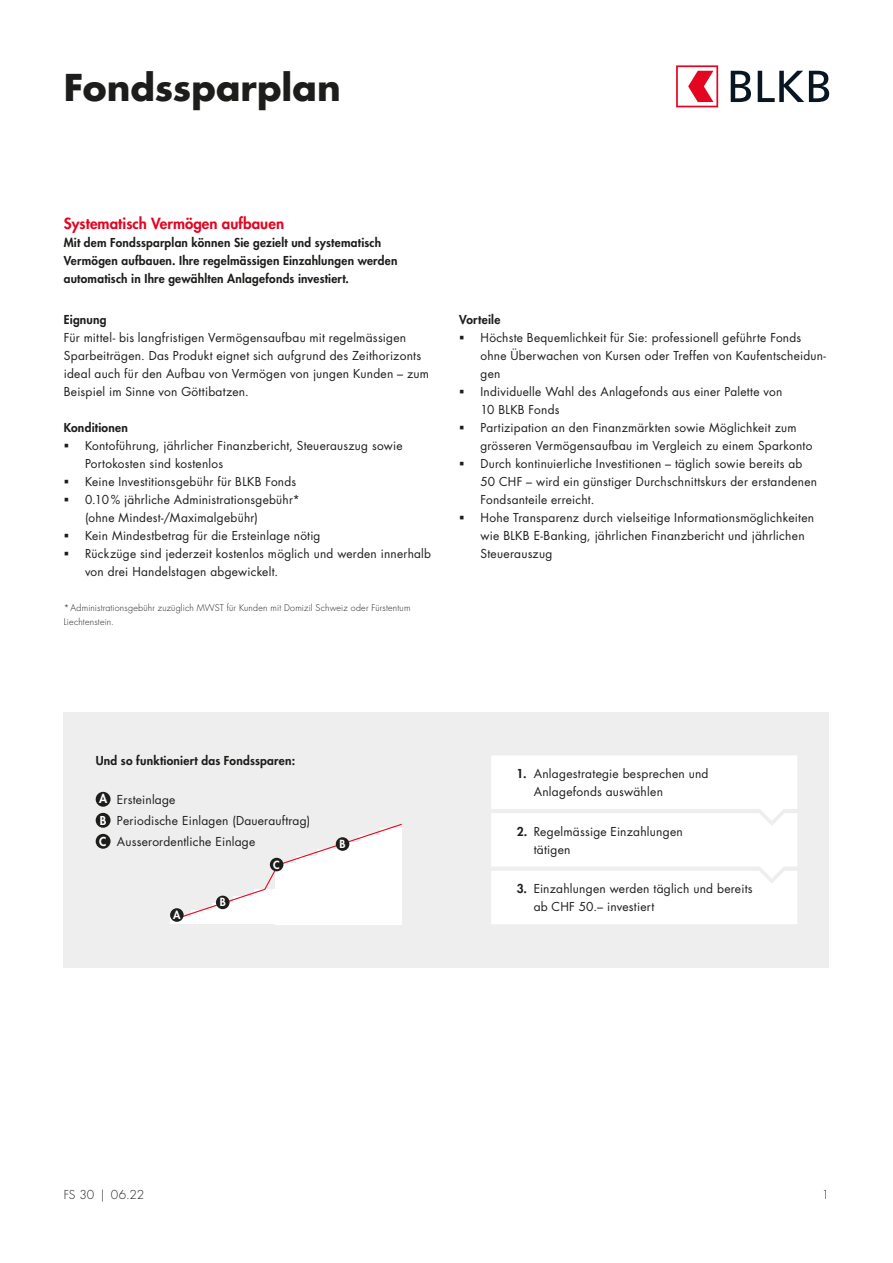
<style>
.page{position:relative;width:893px;height:1263px;background:#fff}
.page>*{position:absolute;margin:0;border:0;box-sizing:border-box;transform-origin:0 0}
.t1{font:700 36px "Futura Std";color:#1d1d1b}
.t2{font:800 15px "Futura Std";letter-spacing:.005em;color:#e40521}
.t3{font:12px/18px "Futura Std";letter-spacing:.02em;color:#1d1d1b}
.t4{font:800 12px/18px "Futura Std";letter-spacing:.02em;color:#1d1d1b}
.t5{font:300 12px "Futura Std";color:#1d1d1b}
.t6{font:800 10.95px "Futura Std";color:#fff}
.t7{font:300 9px/13.5px "Futura Std";letter-spacing:.02em;color:#1d1d1b}
.s1{font-weight:800;color:#fff}
.s2{font-weight:800}
</style>
<div class="page">
<div style="left:64px;top:712px;width:765px;height:255px;background:#eee"></div>
<div style="left:96px;top:792px;width:15px;height:15px;background:#1d1d1b;border-radius:50%"></div>
<div style="left:96px;top:813px;width:15px;height:15px;background:#1d1d1b;border-radius:50%"></div>
<div style="left:96px;top:834px;width:15px;height:15px;background:#1d1d1b;border-radius:50%"></div>
<div style="left:491px;top:756px;width:306px;height:168px;background:#fff"></div>
<div style="left:170px;top:917px;width:21px;height:7px;background:#fff"></div>
<div style="left:191px;top:910px;width:21px;height:14px;background:#fff"></div>
<div style="left:212px;top:903px;width:21px;height:21px;background:#fff"></div>
<div style="left:233px;top:896px;width:21px;height:28px;background:#fff"></div>
<div style="left:254px;top:889px;width:21px;height:35px;background:#fff"></div>
<div style="left:275px;top:863px;width:21px;height:61px;background:#fff"></div>
<div style="left:296px;top:856px;width:21px;height:68px;background:#fff"></div>
<div style="left:317px;top:849px;width:21px;height:75px;background:#fff"></div>
<div style="left:338px;top:842px;width:22px;height:82px;background:#fff"></div>
<div style="left:360px;top:835px;width:21px;height:89px;background:#fff"></div>
<div style="left:381px;top:828px;width:21px;height:96px;background:#fff"></div>
<svg style="left:172px;top:823px;width:230px;height:98px"></svg>
<div style="left:170px;top:908px;width:14px;height:14px;background:#1d1d1b;border-radius:50%"></div>
<div style="left:216px;top:896px;width:14px;height:13px;background:#1d1d1b;border-radius:50%"></div>
<div style="left:336px;top:837px;width:13px;height:14px;background:#1d1d1b;border-radius:50%"></div>
<div style="left:270px;top:858px;width:13px;height:13px;background:#1d1d1b;border-radius:50%"></div>
<svg style="left:676px;top:65px;width:42px;height:42px"></svg>
<svg style="left:731px;top:71px;width:20px;height:31px"></svg>
<svg style="left:758px;top:71px;width:71px;height:31px"></svg>
<h1 class="t1" style="left:64px;top:64px;width:279px">Fondssparplan</h1>
<p class="t2" style="left:64px;top:214px;width:222px">Systematisch Vermögen aufbauen</p>
<p class="t4" style="left:64px;top:234px;width:335px">Mit dem Fondssparplan können Sie gezielt und systematisch<br>Vermögen aufbauen. Ihre regelmässigen Einzahlungen werden automatisch in Ihre gewählten Anlagefonds investiert.</p>
<p class="t4" style="left:64px;top:310px;width:44px">Eignung</p>
<p class="t3" style="left:64px;top:328px;width:367px">Für mittel- bis langfristigen Vermögensaufbau mit regelmässigen Sparbeiträgen. Das Produkt eignet sich aufgrund des Zeithorizonts ideal auch für den Aufbau von Vermögen von jungen Kunden – zum Beispiel im Sinne von Göttibatzen.</p>
<p class="t4" style="left:64px;top:418px;width:66px">Konditionen</p>
<p class="t3" style="left:85px;top:436px;width:319px;text-indent:-21px">▪ Kontoführung, jährlicher Finanzbericht, Steuerauszug sowie<br>Portokosten sind kostenlos</p>
<p class="t3" style="left:64px;top:472px;width:234px">▪ Keine Investitionsgebühr für BLKB Fonds</p>
<p class="t3" style="left:85px;top:490px;width:216px;text-indent:-21px">▪ 0.10% jährliche Administrationsgebühr* (ohne Mindest-/Maximalgebühr)</p>
<p class="t3" style="left:64px;top:526px;width:258px">▪ Kein Mindestbetrag für die Ersteinlage nötig</p>
<p class="t3" style="left:85px;top:544px;width:348px;text-indent:-21px">▪ Rückzüge sind jederzeit kostenlos möglich und werden innerhalb von drei Handelstagen abgewickelt.</p>
<p class="t7" style="left:64px;top:601px;width:348px">*Administrationsgebühr zuzüglich MWST für Kunden mit Domizil Schweiz oder Fürstentum<br>Liechtenstein.</p>
<p class="t4" style="left:459px;top:310px;width:43px">Vorteile</p>
<p class="t3" style="left:480px;top:328px;width:347px;text-indent:-21px">▪ Höchste Bequemlichkeit für Sie: professionell geführte Fonds ohne Überwachen von Kursen oder Treffen von Kaufentscheidun&shy;gen</p>
<p class="t3" style="left:480px;top:382px;width:303px;text-indent:-21px">▪ Individuelle Wahl des Anlagefonds aus einer Palette von<br>10 BLKB Fonds</p>
<p class="t3" style="left:480px;top:418px;width:333px;text-indent:-21px">▪ Partizipation an den Finanzmärkten sowie Möglichkeit zum grösseren Vermögensaufbau im Vergleich zu einem Sparkonto</p>
<p class="t3" style="left:480px;top:454px;width:338px;text-indent:-21px">▪ Durch kontinuierliche Investitionen – täglich sowie bereits ab<br>50 CHF – wird ein günstiger Durchschnittskurs der erstandenen<br>Fondsanteile erreicht.</p>
<p class="t3" style="left:480px;top:508px;width:335px;text-indent:-21px">▪ Hohe Transparenz durch vielseitige Informationsmöglichkeiten wie BLKB E-Banking, jährlichen Finanzbericht und jährlichen<br>Steuerauszug</p>
<p class="t4" style="left:96px;top:751px;width:201px">Und so funktioniert das Fondssparen:</p>
<p class="t3" style="left:99px;top:789px;width:213px;line-height:21px"><span class="s1">A</span> Ersteinlage<br><span class="s1">B</span> Periodische Einlagen (Dauerauftrag)<br><span class="s1">C</span> Ausserordentliche Einlage</p>
<p class="t6" style="left:173px;top:908px;width:9px">A</p>
<p class="t6" style="left:220px;top:895px;width:8px">B</p>
<p class="t6" style="left:273px;top:858px;width:8px">C</p>
<p class="t6" style="left:340px;top:837px;width:8px">B</p>
<p class="t3" style="left:534px;top:765px;width:176px;text-indent:-17px"><span class="s2">1.</span> Anlagestrategie besprechen und<br>Anlagefonds auswählen</p>
<p class="t3" style="left:534px;top:822px;width:151px;text-indent:-17px"><span class="s2">2.</span> Regelmässige Einzahlungen tätigen</p>
<p class="t3" style="left:534px;top:880px;width:220px;text-indent:-17px"><span class="s2">3.</span> Einzahlungen werden täglich und bereits ab CHF 50.– investiert</p>
<p class="t5" style="left:822px;top:1187px;width:9px">1</p>
</div>
